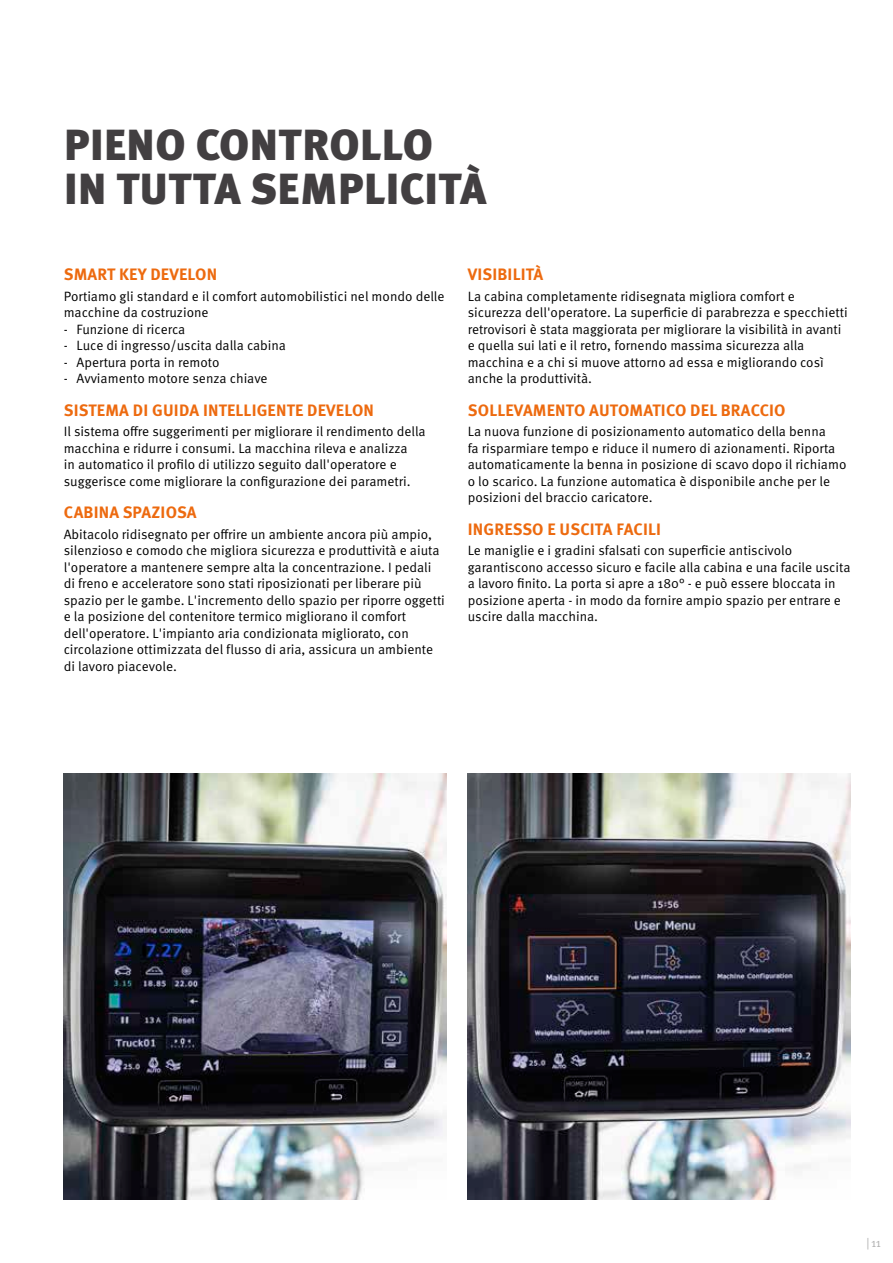
<style>
.page{position:relative;width:893px;height:1263px;background:#fff}
.page>*{position:absolute;margin:0;border:0;box-sizing:border-box;transform-origin:0 0}
.t1{font:900 43.5px/43.5px "Meta Pro";letter-spacing:.01em;color:#423f41}
.t2{font:700 16.5px "Meta Pro";letter-spacing:.01em;color:#ed6a0f}
.t3{font:13.5px/16.5px "Meta Pro Norm";color:#000}
.t4{font:12px "Meta Pro Norm";color:#b2b2b2}
</style>
<div class="page">
<img style="left:468px;top:774px;width:382px;height:425px">
<img style="left:64px;top:774px;width:382px;height:425px">
<h1 class="t1" style="left:64px;top:121px;width:424px">PIENO CONTROLLO<br>IN TUTTA SEMPLICITÀ</h1>
<p class="t2" style="left:64px;top:261px;width:155px">SMART KEY DEVELON</p>
<p class="t3" style="left:64px;top:287px;width:382px">Portiamo gli standard e il comfort automobilistici nel mondo delle macchine da costruzione</p>
<p class="t3" style="left:64px;top:320px;width:123px">- Funzione di ricerca</p>
<p class="t3" style="left:64px;top:337px;width:224px">- Luce di ingresso/uscita dalla cabina</p>
<p class="t3" style="left:64px;top:353px;width:157px">- Apertura porta in remoto</p>
<p class="t3" style="left:64px;top:370px;width:205px">- Avviamento motore senza chiave</p>
<p class="t2" style="left:64px;top:397px;width:312px">SISTEMA DI GUIDA INTELLIGENTE DEVELON</p>
<p class="t3" style="left:64px;top:423px;width:363px">Il sistema offre suggerimenti per migliorare il rendimento della macchina e ridurre i consumi. La macchina rileva e analizza<br>in automatico il profilo di utilizzo seguito dall'operatore e suggerisce come migliorare la configurazione dei parametri.</p>
<p class="t2" style="left:64px;top:499px;width:134px">CABINA SPAZIOSA</p>
<p class="t3" style="left:64px;top:525px;width:383px">Abitacolo ridisegnato per offrire un ambiente ancora più ampio, silenzioso e comodo che migliora sicurezza e produttività e aiuta l'operatore a mantenere sempre alta la concentrazione. I pedali di freno e acceleratore sono stati riposizionati per liberare più spazio per le gambe. L'incremento dello spazio per riporre oggetti e la posizione del contenitore termico migliorano il comfort dell'operatore. L'impianto aria condizionata migliorato, con circolazione ottimizzata del flusso di aria, assicura un ambiente di lavoro piacevole.</p>
<p class="t2" style="left:468px;top:261px;width:77px">VISIBILITÀ</p>
<p class="t3" style="left:468px;top:287px;width:381px">La cabina completamente ridisegnata migliora comfort e sicurezza dell'operatore. La superficie di parabrezza e specchietti retrovisori è stata maggiorata per migliorare la visibilità in avanti e quella sui lati e il retro, fornendo massima sicurezza alla macchina e a chi si muove attorno ad essa e migliorando così anche la produttività.</p>
<p class="t2" style="left:468px;top:397px;width:319px">SOLLEVAMENTO AUTOMATICO DEL BRACCIO</p>
<p class="t3" style="left:468px;top:423px;width:380px">La nuova funzione di posizionamento automatico della benna<br>fa risparmiare tempo e riduce il numero di azionamenti. Riporta automaticamente la benna in posizione di scavo dopo il richiamo o lo scarico. La funzione automatica è disponibile anche per le posizioni del braccio caricatore.</p>
<p class="t2" style="left:468px;top:516px;width:195px">INGRESSO E USCITA FACILI</p>
<p class="t3" style="left:468px;top:542px;width:384px">Le maniglie e i gradini sfalsati con superficie antiscivolo garantiscono accesso sicuro e facile alla cabina e una facile uscita a lavoro finito. La porta si apre a 180° - e può essere bloccata in posizione aperta - in modo da fornire ampio spazio per entrare e uscire dalla macchina.</p>
<p class="t4" style="left:867px;top:1233px;width:16px">| 11</p>
</div>
